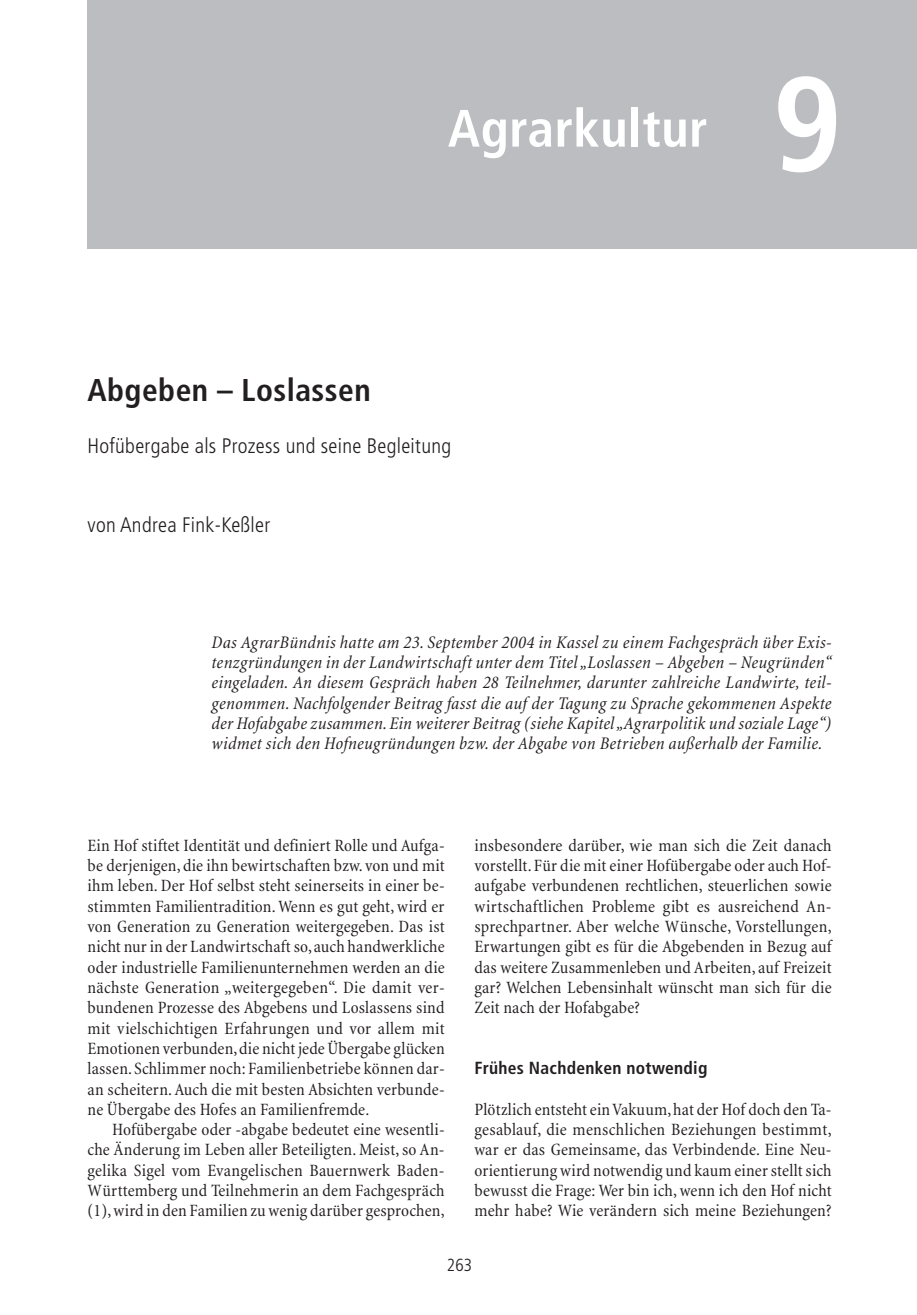
<style>
.page{position:relative;width:917px;height:1315px;background:#fff}
.page>*{position:absolute;margin:0;border:0;box-sizing:border-box;transform-origin:0 0}
.t1{font:700 condensed 133.88px "Frutiger";color:#fff}
.t2{font:700 condensed 52.5px "Frutiger";letter-spacing:.01em;color:#fff}
.t3{font:700 condensed 31.5px "Frutiger";letter-spacing:.015em;color:#231f20}
.t4{font:300 condensed 21px "Frutiger";letter-spacing:.015em;color:#231f20}
.t5{font:italic condensed 17.85px/20.3px "Minion";letter-spacing:.02em;color:#231f20;text-align:justify}
.t6{font:condensed 17.5px/20.3px "Minion";letter-spacing:.01em;color:#231f20;text-align:justify}
.t7{font:700 condensed 17.5px "Frutiger";letter-spacing:.015em;color:#231f20}
.t8{font:300 condensed 17.5px "Frutiger";color:#231f20}
</style>
<div class="page">
<div style="left:88px;top:0;width:829px;height:248px;background:#bcbdc0"></div>
<h2 class="t2" style="left:448px;top:109px;width:261px">Agrarkultur</h2>
<h1 class="t1" style="left:772px;top:76px;width:71px">9</h1>
<h3 class="t3" style="left:88px;top:378px;width:285px">Abgeben – Loslassen</h3>
<p class="t4" style="left:88px;top:438px;width:365px">Hofübergabe als Prozess und seine Begleitung</p>
<p class="t4" style="left:88px;top:517px;width:184px">von Andrea Fink-Keßler</p>
<p class="t5" style="left:212px;top:633px;width:622px">Das AgrarBündnis hatte am 23. September 2004 in Kassel zu einem Fachgespräch über Exis&shy;tenzgründungen in der Landwirtschaft unter dem Titel „Loslassen – Abgeben – Neugründen“ eingeladen. An diesem Gespräch haben 28 Teilnehmer, darunter zahlreiche Landwirte, teil&shy;genommen. Nachfolgender Beitrag fasst die auf der Tagung zu Sprache gekommenen Aspekte der Hofabgabe zusammen. Ein weiterer Beitrag (siehe Kapitel „Agrarpolitik und soziale Lage“) widmet sich den Hofneugründungen bzw. der Abgabe von Betrieben außerhalb der Familie.</p>
<p class="t6" style="left:88px;top:836px;width:359px">Ein Hof stiftet Identität und definiert Rolle und Aufga&shy;be derjenigen, die ihn bewirtschaften bzw. von und mit ihm leben. Der Hof selbst steht seinerseits in einer be&shy;stimmten Familientradition. Wenn es gut geht, wird er von Generation zu Generation weitergegeben. Das ist nicht nur in der Landwirtschaft so,auch handwerkliche oder industrielle Familienunternehmen werden an die nächste Generation „weitergegeben“. Die damit ver&shy;bundenen Prozesse des Abgebens und Loslassens sind mit vielschichtigen Erfahrungen und vor allem mit Emotionen verbunden,die nicht jede Übergabe glücken lassen.Schlimmer noch: Familienbetriebe können dar&shy;an scheitern. Auch die mit besten Absichten verbunde&shy;ne Übergabe des Hofes an Familienfremde.</p>
<p class="t6" style="left:88px;top:1120px;width:359px;text-indent:25px">Hofübergabe oder -abgabe bedeutet eine wesentli&shy;che Änderung im Leben aller Beteiligten. Meist, so An&shy;gelika Sigel vom Evangelischen Bauernwerk Baden-Württemberg und Teilnehmerin an dem Fachgespräch (1),wird in den Familien zu wenig darüber gesprochen,</p>
<p class="t6" style="left:474px;top:836px;width:359px">insbesondere darüber, wie man sich die Zeit danach vorstellt.Für die mit einer Hofübergabe oder auch Hof&shy;aufgabe verbundenen rechtlichen, steuerlichen sowie wirtschaftlichen Probleme gibt es ausreichend An&shy;sprechpartner. Aber welche Wünsche, Vorstellungen, Erwartungen gibt es für die Abgebenden in Bezug auf das weitere Zusammenleben und Arbeiten, auf Freizeit gar? Welchen Lebensinhalt wünscht man sich für die Zeit nach der Hofabgabe?</p>
<p class="t7" style="left:474px;top:1061px;width:235px">Frühes Nachdenken notwendig</p>
<p class="t6" style="left:474px;top:1100px;width:359px">Plötzlich entsteht ein Vakuum,hat der Hof doch den Ta&shy;gesablauf, die menschlichen Beziehungen bestimmt, war er das Gemeinsame, das Verbindende. Eine Neu&shy;orientierung wird notwendig und kaum einer stellt sich bewusst die Frage: Wer bin ich, wenn ich den Hof nicht mehr habe? Wie verändern sich meine Beziehungen?</p>
<p class="t8" style="left:447px;top:1258px;width:27px">263</p>
</div>
